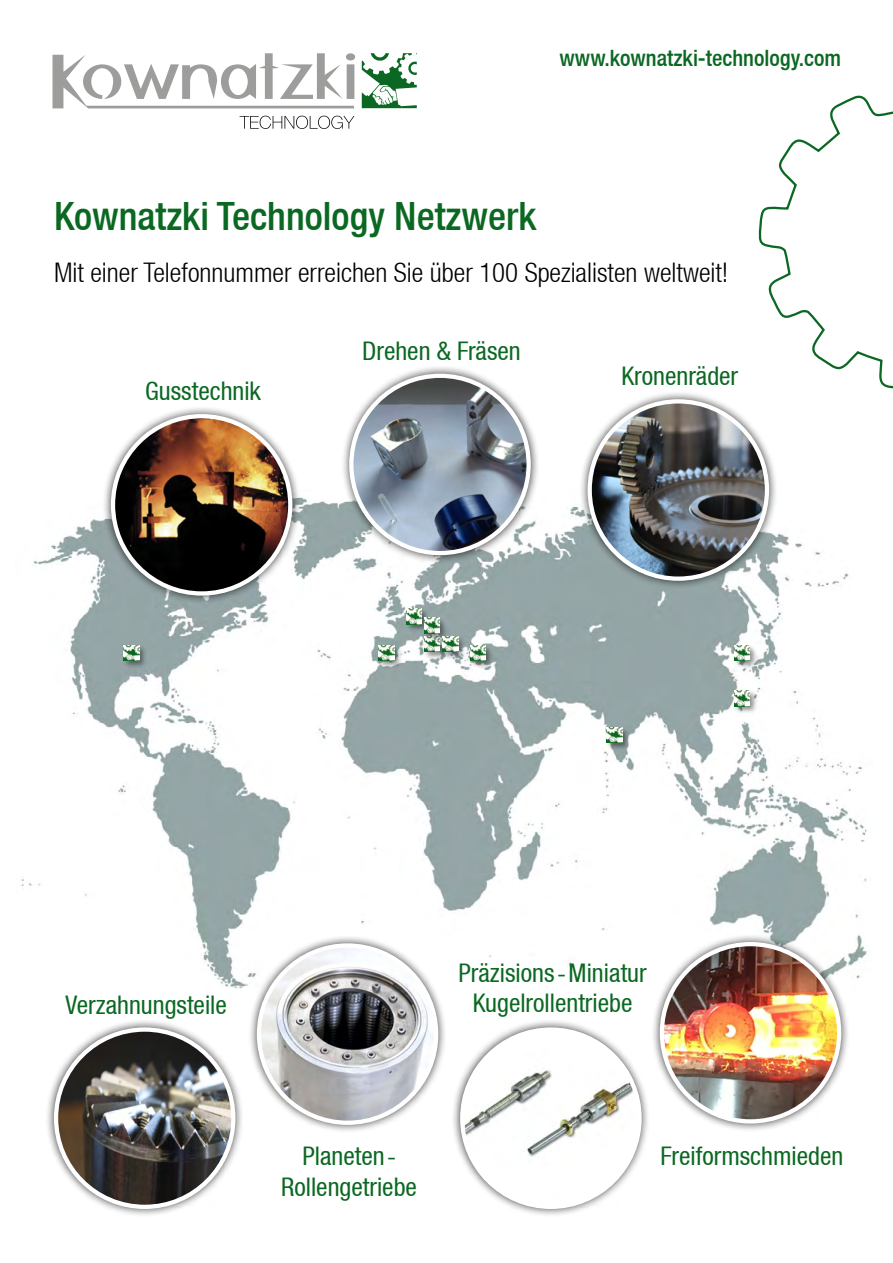
<style>
.page{position:relative;width:893px;height:1263px;background:#fff}
.page>*{position:absolute;margin:0;border:0;box-sizing:border-box;transform-origin:0 0}
.t1{font:500 condensed 39px "Helvetica Neue LT";color:#0b6822}
.t2{font:300 condensed 27px "Helvetica Neue LT";color:#000}
.t3{font:condensed 25.65px/30.8px "Helvetica Neue LT";color:#0b6822;text-align:center}
.t4{font:500 condensed 22.5px "Helvetica Neue LT";color:#0b6822}
</style>
<div class="page">
<img style="left:21px;top:497px;width:846px;height:492px">
<img style="left:120px;top:641px;width:30px;height:30px">
<img style="left:124px;top:645px;width:15px;height:16px">
<img style="left:375px;top:641px;width:30px;height:30px">
<img style="left:379px;top:645px;width:15px;height:16px">
<img style="left:420px;top:644px;width:19px;height:18px">
<img style="left:424px;top:644px;width:15px;height:7px">
<img style="left:402px;top:605px;width:31px;height:30px">
<img style="left:406px;top:609px;width:16px;height:15px">
<img style="left:420px;top:614px;width:30px;height:30px">
<img style="left:424px;top:618px;width:16px;height:15px">
<img style="left:466px;top:641px;width:30px;height:30px">
<img style="left:470px;top:645px;width:15px;height:16px">
<img style="left:730px;top:687px;width:30px;height:30px">
<img style="left:734px;top:691px;width:16px;height:15px">
<img style="left:730px;top:641px;width:30px;height:30px">
<img style="left:734px;top:645px;width:16px;height:16px">
<img style="left:603px;top:723px;width:30px;height:31px">
<img style="left:607px;top:727px;width:15px;height:16px">
<img style="left:439px;top:632px;width:30px;height:30px">
<img style="left:443px;top:636px;width:15px;height:15px">
<svg style="left:758px;top:95px;width:135px;height:294px"></svg>
<svg style="left:240px;top:116px;width:114px;height:13px"></svg>
<svg style="left:362px;top:53px;width:55px;height:55px"></svg>
<svg style="left:52px;top:53px;width:303px;height:55px"></svg>
<div style="left:102px;top:405px;width:199px;height:199px;background:#000;opacity:.75"></div>
<img style="left:113px;top:416px;width:175px;height:177px">
<div style="left:111px;top:414px;width:181px;height:182px;border:4px solid #fff;border-radius:50%"></div>
<div style="left:340px;top:364px;width:199px;height:200px;background:#000;opacity:.75"></div>
<img style="left:351px;top:376px;width:178px;height:177px;border-radius:89px">
<div style="left:349px;top:374px;width:182px;height:181px;border:4px solid #fff;border-radius:50%"></div>
<div style="left:578px;top:390px;width:200px;height:199px;background:#000;opacity:.75"></div>
<img style="left:590px;top:401px;width:177px;height:178px;border-radius:89px">
<div style="left:588px;top:399px;width:181px;height:182px;border:4px solid #fff;border-radius:50%"></div>
<div style="left:45px;top:1018px;width:199px;height:200px;background:#000;opacity:.75"></div>
<img style="left:56px;top:1029px;width:177px;height:178px;border-radius:89px">
<div style="left:54px;top:1027px;width:181px;height:182px;border:4px solid #fff;border-radius:50%"></div>
<div style="left:248px;top:934px;width:199px;height:200px;background:#000;opacity:.75"></div>
<img style="left:259px;top:945px;width:177px;height:178px;border-radius:89px">
<div style="left:257px;top:943px;width:181px;height:182px;border:4px solid #fff;border-radius:50%"></div>
<div style="left:451px;top:1018px;width:199px;height:200px;background:#000;opacity:.75"></div>
<img style="left:462px;top:1037px;width:177px;height:164px">
<div style="left:460px;top:1027px;width:182px;height:182px;border:4px solid #fff;border-radius:50%"></div>
<div style="left:650px;top:933px;width:200px;height:199px;background:#000;opacity:.75"></div>
<img style="left:662px;top:944px;width:177px;height:177px;border-radius:89px">
<div style="left:660px;top:942px;width:181px;height:181px;border:4px solid #fff;border-radius:50%"></div>
<p class="t4" style="left:559px;top:45px;width:283px">www.kownatzki-technology.com</p>
<p class="t1" style="left:54px;top:193px;width:484px">Kownatzki Technology Netzwerk</p>
<p class="t2" style="left:54px;top:257px;width:676px">Mit einer Telefonnummer erreichen Sie über 100 Spezialisten weltweit!</p>
<p class="t3" style="left:145px;top:376px;width:117px">Gusstechnik</p>
<p class="t3" style="left:362px;top:335px;width:160px">Drehen &amp; Fräsen</p>
<p class="t3" style="left:621px;top:361px;width:118px">Kronenräder</p>
<p class="t3" style="left:65px;top:989px;width:163px">Verzahnungsteile</p>
<p class="t3" style="left:459px;top:957px;width:190px">Präzisions - Miniatur<br>Kugelrollentriebe</p>
<p class="t3" style="left:281px;top:1140px;width:137px">Planeten -<br>Rollengetriebe</p>
<p class="t3" style="left:661px;top:1141px;width:184px">Freiformschmieden</p>
</div>
